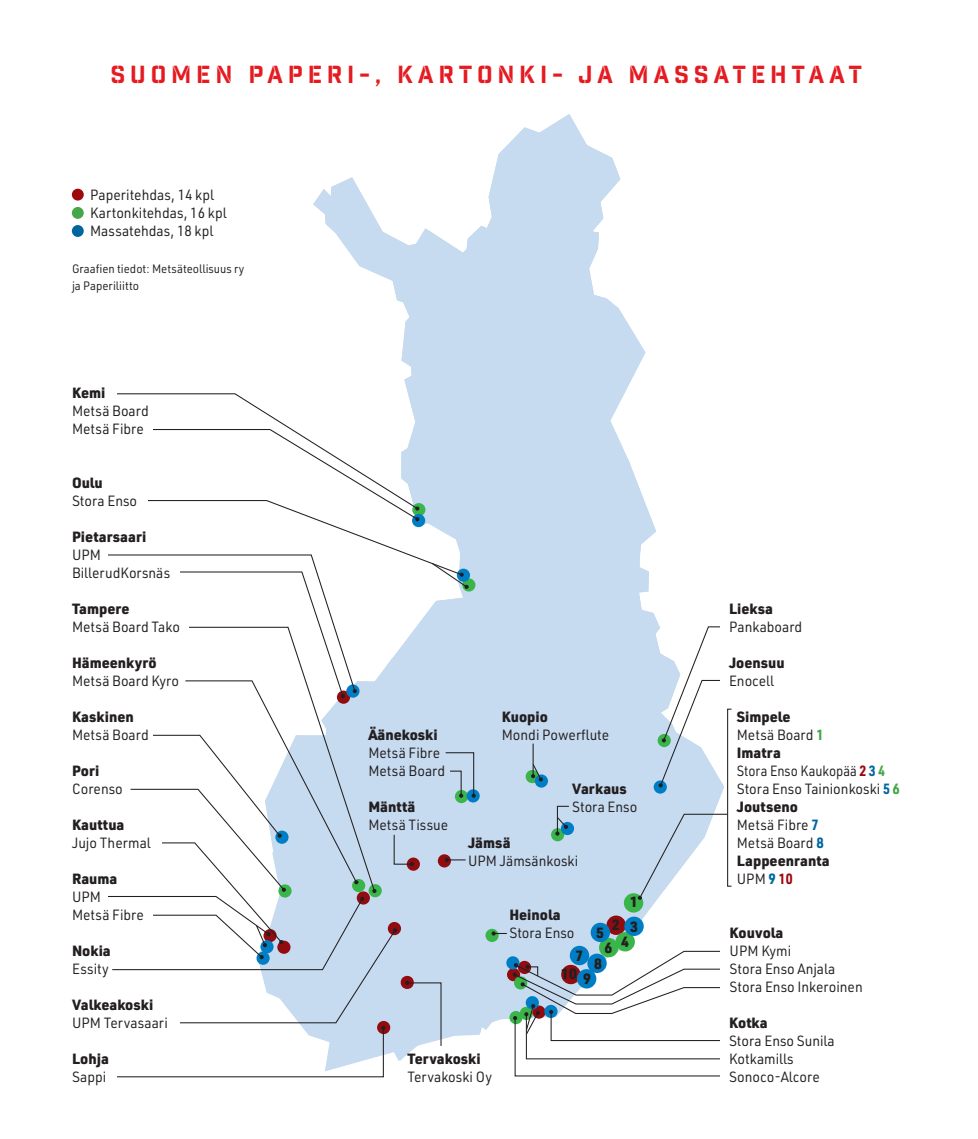
<style>
.page{position:relative;width:978px;height:1139px;background:#fff}
.page>*{position:absolute;margin:0;border:0;box-sizing:border-box;transform-origin:0 0}
.Alaosasto{font:24px "Industry Inc Stencil";letter-spacing:.2em;color:#e51b21}
.teh_tehdas{font:14.55px "URWDIN";color:#231f20;scale:.94 1}
.teh_paikka{font:900 14.55px "URWDIN";color:#231f20}
.teh_tehdas-2{font:14.55px "URWDIN";color:#231f20;scale:.88 1}
.teh_tehdas-3{font:12px/16.5px "URWDIN";color:#231f20;scale:.94 1}
.s1{font-weight:700;color:#45a748}
.s2{font-weight:700;color:#9d070d}
.s3{font-weight:700;color:#00679e}
</style>
<div class="page">
<svg style="left:313px;top:114px;width:333px;height:279px"></svg>
<div style="left:72px;top:189px;width:12px;height:12px;background:#9d070d;border-radius:50%"></div>
<div style="left:72px;top:207px;width:12px;height:12px;background:#45a748;border-radius:50%"></div>
<div style="left:72px;top:225px;width:12px;height:12px;background:#00679e;border-radius:50%"></div>
<svg style="left:108px;top:393px;width:621px;height:685px"></svg>
<p class="Alaosasto" style="left:111px;top:60px;width:753px">SUOMEN PAPERI-, KARTONKI- JA MASSATEHTAAT</p>
<p class="teh_tehdas" style="left:90px;top:185px;width:134px">Paperitehdas, 14 kpl</p>
<p class="teh_tehdas" style="left:90px;top:203px;width:147px">Kartonkitehdas, 16 kpl</p>
<p class="teh_tehdas" style="left:90px;top:221px;width:133px">Massatehdas, 18 kpl</p>
<p class="teh_tehdas-3" style="left:72px;top:260px;width:185px">Graafien tiedot: Metsäteollisuus ry ja Paperiliitto</p>
<p class="teh_paikka" style="left:72px;top:382px;width:35px">Kemi</p>
<p class="teh_tehdas" style="left:72px;top:401px;width:83px">Metsä Board</p>
<p class="teh_tehdas" style="left:72px;top:419px;width:78px">Metsä Fibre</p>
<p class="teh_paikka" style="left:72px;top:472px;width:32px">Oulu</p>
<p class="teh_tehdas" style="left:72px;top:491px;width:71px">Stora Enso</p>
<p class="teh_paikka" style="left:72px;top:526px;width:76px">Pietarsaari</p>
<p class="teh_tehdas" style="left:72px;top:545px;width:32px">UPM</p>
<p class="teh_tehdas" style="left:72px;top:563px;width:106px">BillerudKorsnäs</p>
<p class="teh_paikka" style="left:72px;top:598px;width:59px">Tampere</p>
<p class="teh_tehdas" style="left:72px;top:617px;width:116px">Metsä Board Tako</p>
<p class="teh_paikka" style="left:72px;top:652px;width:86px">Hämeenkyrö</p>
<p class="teh_tehdas" style="left:72px;top:671px;width:116px">Metsä Board Kyro</p>
<p class="teh_paikka" style="left:72px;top:706px;width:63px">Kaskinen</p>
<p class="teh_tehdas" style="left:72px;top:725px;width:83px">Metsä Board</p>
<p class="teh_paikka" style="left:72px;top:760px;width:29px">Pori</p>
<p class="teh_tehdas" style="left:72px;top:779px;width:56px">Corenso</p>
<p class="teh_paikka" style="left:72px;top:814px;width:54px">Kauttua</p>
<p class="teh_tehdas" style="left:72px;top:833px;width:86px">Jujo Thermal</p>
<p class="teh_paikka" style="left:72px;top:868px;width:47px">Rauma</p>
<p class="teh_tehdas" style="left:72px;top:887px;width:32px">UPM</p>
<p class="teh_tehdas" style="left:72px;top:905px;width:78px">Metsä Fibre</p>
<p class="teh_paikka" style="left:72px;top:940px;width:40px">Nokia</p>
<p class="teh_tehdas" style="left:72px;top:959px;width:41px">Essity</p>
<p class="teh_paikka" style="left:72px;top:994px;width:83px">Valkeakoski</p>
<p class="teh_tehdas" style="left:72px;top:1013px;width:104px">UPM Tervasaari</p>
<p class="teh_paikka" style="left:72px;top:1048px;width:39px">Lohja</p>
<p class="teh_tehdas" style="left:72px;top:1067px;width:38px">Sappi</p>
<p class="teh_paikka" style="left:368px;top:724px;width:71px">Äänekoski</p>
<p class="teh_tehdas" style="left:368px;top:743px;width:78px">Metsä Fibre</p>
<p class="teh_tehdas" style="left:368px;top:761px;width:83px">Metsä Board</p>
<p class="teh_paikka" style="left:368px;top:796px;width:49px">Mänttä</p>
<p class="teh_tehdas" style="left:368px;top:815px;width:87px">Metsä Tissue</p>
<p class="teh_paikka" style="left:502px;top:706px;width:48px">Kuopio</p>
<p class="teh_tehdas" style="left:502px;top:725px;width:116px">Mondi Powerflute</p>
<p class="teh_paikka" style="left:572px;top:778px;width:56px">Varkaus</p>
<p class="teh_tehdas" style="left:572px;top:797px;width:71px">Stora Enso</p>
<p class="teh_paikka" style="left:468px;top:832px;width:44px">Jämsä</p>
<p class="teh_tehdas" style="left:468px;top:851px;width:119px">UPM Jämsänkoski</p>
<p class="teh_paikka" style="left:630px;top:892px;width:9px">1</p>
<p class="teh_paikka" style="left:509px;top:904px;width:53px">Heinola</p>
<p class="teh_tehdas" style="left:509px;top:923px;width:71px">Stora Enso</p>
<p class="teh_paikka" style="left:612px;top:915px;width:9px">2</p>
<p class="teh_paikka" style="left:630px;top:916px;width:9px">3</p>
<p class="teh_paikka" style="left:596px;top:922px;width:9px">5</p>
<p class="teh_paikka" style="left:621px;top:931px;width:9px">4</p>
<p class="teh_paikka" style="left:605px;top:937px;width:9px">6</p>
<p class="teh_paikka" style="left:575px;top:945px;width:9px">7</p>
<p class="teh_paikka" style="left:594px;top:953px;width:9px">8</p>
<p class="teh_paikka" style="left:561px;top:963px;width:17px">10</p>
<p class="teh_paikka" style="left:583px;top:969px;width:9px">9</p>
<p class="teh_paikka" style="left:407px;top:1048px;width:75px">Tervakoski</p>
<p class="teh_tehdas" style="left:407px;top:1067px;width:91px">Tervakoski Oy</p>
<p class="teh_paikka" style="left:729px;top:598px;width:46px">Lieksa</p>
<p class="teh_tehdas" style="left:729px;top:617px;width:80px">Pankaboard</p>
<p class="teh_paikka" style="left:729px;top:652px;width:57px">Joensuu</p>
<p class="teh_tehdas" style="left:729px;top:671px;width:50px">Enocell</p>
<p class="teh_paikka" style="left:737px;top:706px;width:55px">Simpele</p>
<p class="teh_tehdas" style="left:737px;top:725px;width:94px">Metsä Board <span class="s1">1</span></p>
<p class="teh_paikka" style="left:737px;top:742px;width:46px">Imatra</p>
<p class="teh_tehdas-2" style="left:737px;top:761px;width:170px">Stora Enso Kaukopää <span class="s2">2</span> <span class="s3">3</span> <span class="s1">4</span></p>
<p class="teh_tehdas" style="left:737px;top:779px;width:175px">Stora Enso Tainionkoski <span class="s3">5</span> <span class="s1">6</span></p>
<p class="teh_paikka" style="left:737px;top:796px;width:63px">Joutseno</p>
<p class="teh_tehdas" style="left:737px;top:815px;width:89px">Metsä Fibre <span class="s3">7</span></p>
<p class="teh_tehdas" style="left:737px;top:833px;width:94px">Metsä Board <span class="s3">8</span></p>
<p class="teh_paikka" style="left:737px;top:850px;width:94px">Lappeenranta</p>
<p class="teh_tehdas" style="left:737px;top:869px;width:61px">UPM <span class="s3">9</span> <span class="s2">10</span></p>
<p class="teh_paikka" style="left:730px;top:922px;width:55px">Kouvola</p>
<p class="teh_tehdas" style="left:730px;top:941px;width:67px">UPM Kymi</p>
<p class="teh_tehdas" style="left:730px;top:959px;width:114px">Stora Enso Anjala</p>
<p class="teh_tehdas" style="left:730px;top:977px;width:143px">Stora Enso Inkeroinen</p>
<p class="teh_paikka" style="left:729px;top:1012px;width:40px">Kotka</p>
<p class="teh_tehdas" style="left:729px;top:1031px;width:114px">Stora Enso Sunila</p>
<p class="teh_tehdas" style="left:729px;top:1049px;width:70px">Kotkamills</p>
<p class="teh_tehdas" style="left:729px;top:1067px;width:98px">Sonoco-Alcore</p>
</div>
